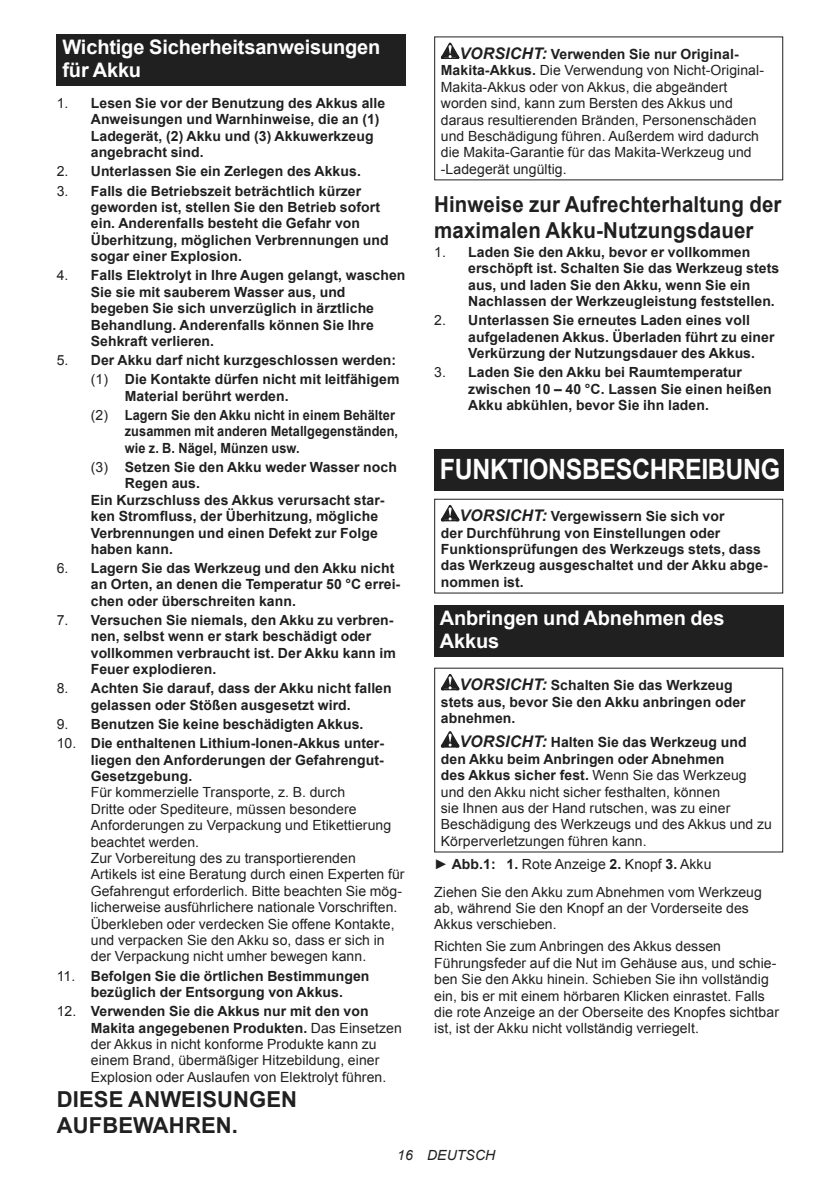
<style>
.page{position:relative;width:840px;height:1191px;background:#fff}
.page>*{position:absolute;margin:0;border:0;box-sizing:border-box;transform-origin:0 0}
.t1{font:700 28px "Arial";letter-spacing:-.015em;color:#fff;scale:.89 1}
.t2{font:700 22px/25.8px "Arial";letter-spacing:.005em;color:#202020;scale:.93 1}
.t3{font:700 22px/25.8px "Arial";letter-spacing:.005em;color:#202020}
.t4{font:700 20px/23.4px "Arial";letter-spacing:-.01em;color:#fff}
.t5{font:700 14px/16.4px "Arial";letter-spacing:.005em;color:#202020}
.t6{font:14px/16.4px "Arial";letter-spacing:.005em;color:#202020}
.t7{font:700 14px/16.4px "Arial";letter-spacing:.005em;color:#202020;scale:.91 1}
.t8{font:italic 14px "Arial";letter-spacing:.005em;color:#202020}
.s1{font-weight:400}
.s2{font-weight:700}
.s3{font-weight:700;font-style:italic;font-size:16px}
.s4{font-style:italic;font-size:16px}
</style>
<div class="page">
<div style="left:57px;top:34px;width:348px;height:52px;background:#202020"></div>
<svg style="left:440px;top:43px;width:19px;height:16px"></svg>
<div style="left:434px;top:449px;width:348px;height:41px;background:#202020"></div>
<svg style="left:440px;top:505px;width:19px;height:16px"></svg>
<div style="left:434px;top:499px;width:348px;height:94px;border:1px solid #202020"></div>
<div style="left:434px;top:605px;width:348px;height:52px;background:#202020"></div>
<svg style="left:440px;top:674px;width:19px;height:16px"></svg>
<svg style="left:440px;top:731px;width:19px;height:16px"></svg>
<h3 class="t4" style="left:62px;top:37px;width:319px">Wichtige Sicherheitsanweisungen für Akku</h3>
<p class="t5" style="left:91px;top:96px;width:296px;text-indent:-34px"><span class="s1">1.</span> Lesen Sie vor der Benutzung des Akkus alle Anweisungen und Warnhinweise, die an (1)<br>Ladegerät, (2) Akku und (3) Akkuwerkzeug angebracht sind.</p>
<p class="t5" style="left:57px;top:164px;width:305px"><span class="s1">2.</span> Unterlassen Sie ein Zerlegen des Akkus.</p>
<p class="t5" style="left:91px;top:184px;width:299px;text-indent:-34px"><span class="s1">3.</span> Falls die Betriebszeit beträchtlich kürzer geworden ist, stellen Sie den Betrieb sofort ein. Anderenfalls besteht die Gefahr von Überhitzung, möglichen Verbrennungen und sogar einer Explosion.</p>
<p class="t5" style="left:91px;top:268px;width:316px;text-indent:-34px"><span class="s1">4.</span> Falls Elektrolyt in Ihre Augen gelangt, waschen Sie sie mit sauberem Wasser aus, und begeben Sie sich unverzüglich in ärztliche Behandlung. Anderenfalls können Sie Ihre Sehkraft verlieren.</p>
<p class="t5" style="left:57px;top:352px;width:344px;line-height:19.2px;text-align:right"><span class="s1">5.</span> Der Akku darf nicht kurzgeschlossen werden: <span class="s1">(1)</span> Die Kontakte dürfen nicht mit leitfähigem</p>
<p class="t5" style="left:91px;top:387px;width:305px;line-height:19.2px;text-indent:34px">Material berührt werden.<br><span class="s1">(2)</span> Lagern Sie den Akku nicht in einem Behälter</p>
<p class="t7" style="left:125px;top:424px;width:301px">zusammen mit anderen Metallgegenständen, wie z. B. Nägel, Münzen usw.</p>
<p class="t5" style="left:91px;top:460px;width:307px"><span class="s1">(3)</span> Setzen Sie den Akku weder Wasser noch</p>
<p class="t5" style="left:125px;top:476px;width:77px">Regen aus.</p>
<p class="t5" style="left:91px;top:493px;width:295px">Ein Kurzschluss des Akkus verursacht star-</p>
<p class="t5" style="left:91px;top:508px;width:289px">ken Stromfluss, der Überhitzung, mögliche</p>
<p class="t5" style="left:91px;top:525px;width:288px">Verbrennungen und einen Defekt zur Folge</p>
<p class="t5" style="left:91px;top:542px;width:84px">haben kann.</p>
<p class="t5" style="left:91px;top:561px;width:311px;text-indent:-34px"><span class="s1">6.</span> Lagern Sie das Werkzeug und den Akku nicht an Orten, an denen die Temperatur 50 °C errei&shy;chen oder überschreiten kann.</p>
<p class="t5" style="left:91px;top:613px;width:306px;text-indent:-34px"><span class="s1">7.</span> Versuchen Sie niemals, den Akku zu verbren&shy;nen, selbst wenn er stark beschädigt oder vollkommen verbraucht ist. Der Akku kann im Feuer explodieren.</p>
<p class="t5" style="left:57px;top:681px;width:336px;text-align:center"><span class="s1">8.</span> Achten Sie darauf, dass der Akku nicht fallen gelassen oder Stößen ausgesetzt wird.</p>
<p class="t5" style="left:57px;top:717px;width:308px"><span class="s1">9.</span> Benutzen Sie keine beschädigten Akkus.</p>
<p class="t5" style="left:91px;top:736px;width:295px;text-align:justify;text-indent:-34px"><span class="s1">10.</span> Die enthaltenen Lithium-Ionen-Akkus unter&shy;liegen den Anforderungen der Gefahrengut-Gesetzgebung.</p>
<p class="t6" style="left:91px;top:785px;width:315px">Für kommerzielle Transporte, z. B. durch<br>Dritte oder Spediteure, müssen besondere Anforderungen zu Verpackung und Etikettierung beachtet werden.<br>Zur Vorbereitung des zu transportierenden Artikels ist eine Beratung durch einen Experten für Gefahrengut erforderlich. Bitte beachten Sie mög&shy;licherweise ausführlichere nationale Vorschriften.<br>Überkleben oder verdecken Sie offene Kontakte, und verpacken Sie den Akku so, dass er sich in der Verpackung nicht umher bewegen kann.</p>
<p class="t5" style="left:57px;top:968px;width:314px;text-align:center"><span class="s1">11.</span> Befolgen Sie die örtlichen Bestimmungen bezüglich der Entsorgung von Akkus.</p>
<p class="t6" style="left:91px;top:1004px;width:312px;text-indent:-34px">12. <span class="s2">Verwenden Sie die Akkus nur mit den von Makita angegebenen Produkten.</span> Das Einsetzen der Akkus in nicht konforme Produkte kann zu einem Brand, übermäßiger Hitzebildung, einer Explosion oder Auslaufen von Elektrolyt führen.</p>
<h2 class="t3" style="left:57px;top:1088px;width:242px">DIESE ANWEISUNGEN<br>AUFBEWAHREN.</h2>
<p class="t6" style="left:440px;top:47px;width:324px;text-indent:19px"><span class="s3">VORSICHT:</span> <span class="s2">Verwenden Sie nur Original-Makita-Akkus.</span> Die Verwendung von Nicht-Original-Makita-Akkus oder von Akkus, die abgeändert worden sind, kann zum Bersten des Akkus und daraus resultierenden Bränden, Personenschäden und Beschädigung führen. Außerdem wird dadurch die Makita-Garantie für das Makita-Werkzeug und -Ladegerät ungültig.</p>
<h2 class="t2" style="left:434px;top:193px;width:375px">Hinweise zur Aufrechterhaltung der maximalen Akku-Nutzungsdauer</h2>
<p class="t5" style="left:468px;top:245px;width:312px;text-indent:-34px"><span class="s1">1.</span> Laden Sie den Akku, bevor er vollkommen erschöpft ist. Schalten Sie das Werkzeug stets aus, und laden Sie den Akku, wenn Sie ein Nachlassen der Werkzeugleistung feststellen.</p>
<p class="t5" style="left:468px;top:313px;width:307px;text-indent:-34px"><span class="s1">2.</span> Unterlassen Sie erneutes Laden eines voll aufgeladenen Akkus. Überladen führt zu einer<br>Verkürzung der Nutzungsdauer des Akkus.</p>
<p class="t5" style="left:468px;top:365px;width:305px;text-indent:-34px"><span class="s1">3.</span> Laden Sie den Akku bei Raumtemperatur zwischen 10 – 40 °C. Lassen Sie einen heißen<br>Akku abkühlen, bevor Sie ihn laden.</p>
<h1 class="t1" style="left:439px;top:458px;width:384px">FUNKTIONSBESCHREIBUNG</h1>
<p class="t5" style="left:440px;top:509px;width:328px;text-indent:19px"><span class="s4">VORSICHT:</span> Vergewissern Sie sich vor<br>der Durchführung von Einstellungen oder Funktionsprüfungen des Werkzeugs stets, dass das Werkzeug ausgeschaltet und der Akku abge&shy;nommen ist.</p>
<h3 class="t4" style="left:439px;top:608px;width:286px">Anbringen und Abnehmen des<br>Akkus</h3>
<p class="t5" style="left:440px;top:678px;width:306px;text-indent:19px"><span class="s4">VORSICHT:</span> Schalten Sie das Werkzeug stets aus, bevor Sie den Akku anbringen oder abnehmen.</p>
<p class="t6" style="left:440px;top:735px;width:332px;text-indent:19px"><span class="s3">VORSICHT:</span> <span class="s2">Halten Sie das Werkzeug und den Akku beim Anbringen oder Abnehmen<br>des Akkus sicher fest.</span> Wenn Sie das Werkzeug und den Akku nicht sicher festhalten, können<br>sie Ihnen aus der Hand rutschen, was zu einer Beschädigung des Werkzeugs und des Akkus und zu Körperverletzungen führen kann.</p>
<p class="t6" style="left:434px;top:850px;width:329px;line-height:27.8px">► <span class="s2">Abb.1: 1.</span> Rote Anzeige <span class="s2">2.</span> Knopf <span class="s2">3.</span> Akku<br>Ziehen Sie den Akku zum Abnehmen vom Werkzeug</p>
<p class="t6" style="left:434px;top:901px;width:316px">ab, während Sie den Knopf an der Vorderseite des<br>Akkus verschieben.</p>
<p class="t6" style="left:434px;top:939px;width:346px">Richten Sie zum Anbringen des Akkus dessen Führungsfeder auf die Nut im Gehäuse aus, und schie&shy;ben Sie den Akku hinein. Schieben Sie ihn vollständig ein, bis er mit einem hörbaren Klicken einrastet. Falls die rote Anzeige an der Oberseite des Knopfes sichtbar ist, ist der Akku nicht vollständig verriegelt.</p>
<p class="t8" style="left:397px;top:1150px;width:99px">16 DEUTSCH</p>
</div>
